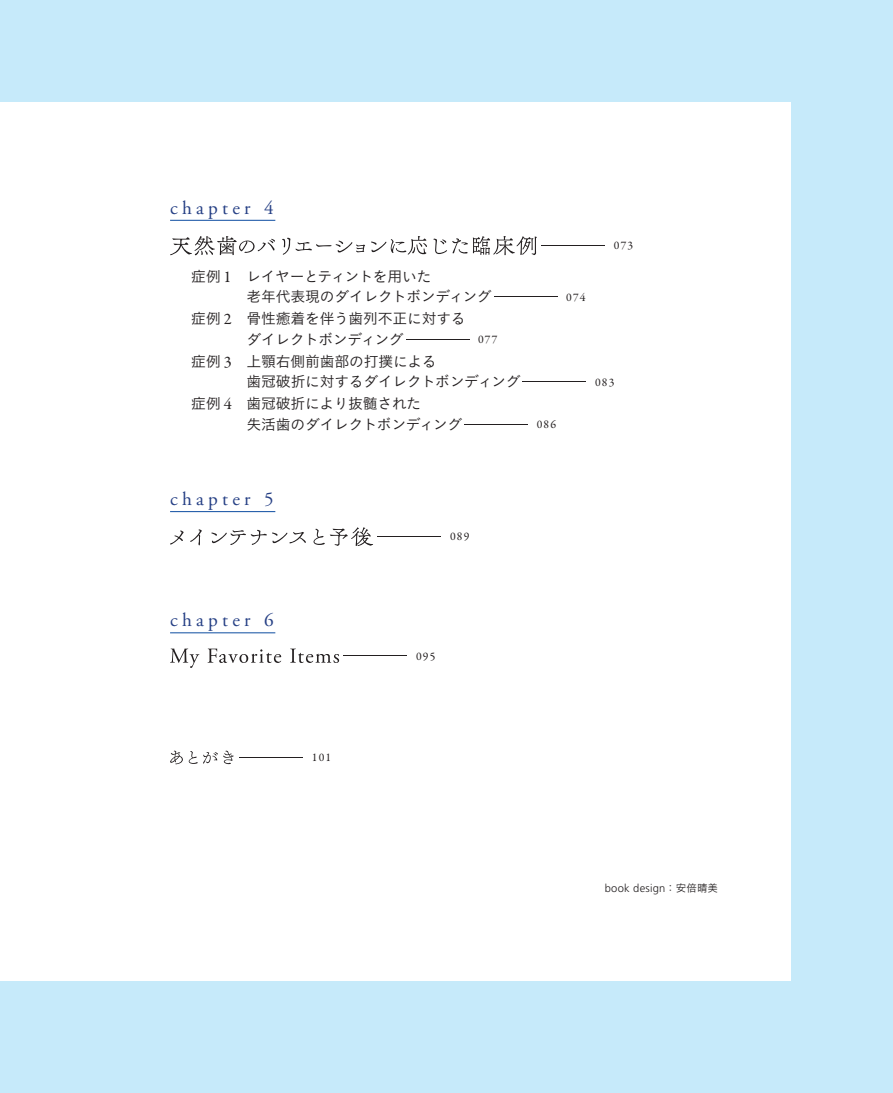
<style>
.page{position:relative;width:893px;height:1093px;background:#c6eafa}
.page>*{position:absolute;margin:0;border:0;box-sizing:border-box;transform-origin:0 0}
.t1{font:19.2px "Adobe Garamond Pro";letter-spacing:.225em;color:#264085}
.t2{font:14.85px/20.5px "Koburina Go Std N W3";letter-spacing:-.025em;color:#231f20}
.t3{font:11.7px "Garamond Premr Pro";letter-spacing:.1em;color:#231f20}
.t4{font:300 11.1px "Frutiger";letter-spacing:.02em;color:#231f20}
.s1{font-family:"Koburina Go Std N W1";font-size:8.55px}
.s2{font-family:"Garamond Premr Pro";font-size:16.35px}
.s3{font-family:"Garamond Premr Pro";font-size:11.7px}
.s4{font-family:"Koburina Go Std N W3";font-weight:400;font-size:10.65px}
</style>
<div class="page">
<div style="left:0;top:102px;width:791px;height:879px;background:#fff"></div>
<hr style="left:170px;top:220px;width:105px;height:1px;background:#0d4da1">
<hr style="left:170px;top:511px;width:105px;height:1px;background:#0d4da1">
<hr style="left:170px;top:632px;width:105px;height:1px;background:#0d4da1">
<svg style="left:170px;top:236px;width:367px;height:19px"></svg>
<svg style="left:170px;top:527px;width:203px;height:19px"></svg>
<svg style="left:170px;top:648px;width:169px;height:20px"></svg>
<svg style="left:170px;top:750px;width:64px;height:15px"></svg>
<p class="t1" style="left:170px;top:196px;width:105px">chapter 4</p>
<p class="t3" style="left:539px;top:239px;width:96px"><span class="s1">̶</span>073</p>
<p class="t2" style="left:247px;top:266px;width:340px;text-indent:-55px">症例 <span class="s2">1</span> レイヤーとティントを用いた<br>老年代表現のダイレクトボンディング<sup>̶</sup><span class="s3">074</span></p>
<p class="t2" style="left:246px;top:308px;width:253px;text-indent:-55px">症例 <span class="s2">2</span> 骨性癒着を伴う歯列不正に対する<br>ダイレクトボンディング<sup>̶</sup><span class="s3">077</span></p>
<p class="t2" style="left:246px;top:351px;width:369px;text-indent:-55px">症例 <span class="s2">3</span> 上顎右側前歯部の打撲による<br>歯冠破折に対するダイレクトボンディング<sup>̶</sup><span class="s3">083</span></p>
<p class="t2" style="left:246px;top:393px;width:311px;text-indent:-55px">症例 <span class="s2">4</span> 歯冠破折により抜髄された<br>失活歯のダイレクトボンディング<sup>̶</sup><span class="s3">086</span></p>
<p class="t1" style="left:170px;top:487px;width:105px">chapter 5</p>
<p class="t1" style="left:170px;top:608px;width:105px">chapter 6</p>
<p class="t3" style="left:375px;top:530px;width:96px"><span class="s1">̶</span>089</p>
<p class="t3" style="left:341px;top:649px;width:96px"><span class="s1">̶</span>095</p>
<p class="t3" style="left:237px;top:750px;width:96px"><span class="s1">̶</span>101</p>
<p class="t4" style="left:605px;top:881px;width:115px">book design<span class="s4">：安倍晴美</span></p>
</div>
